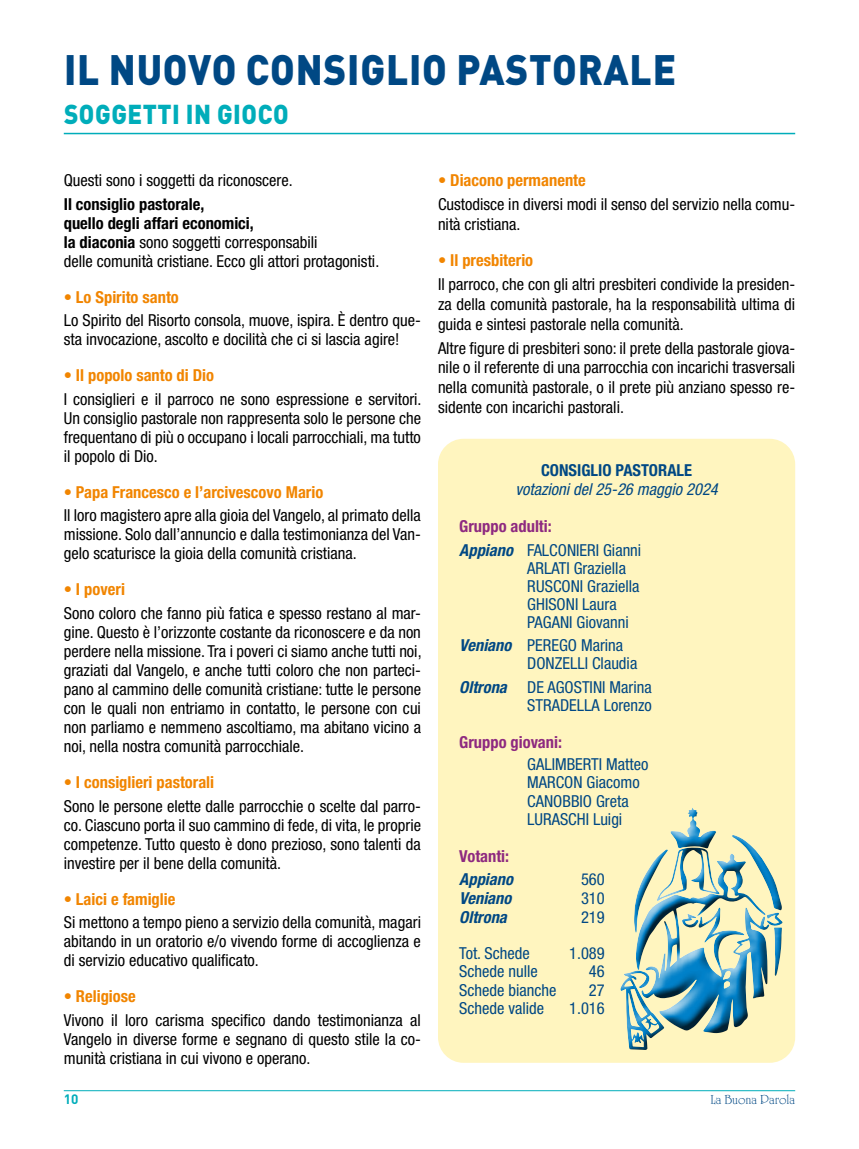
<style>
.page{position:relative;width:859px;height:1149px;background:#fff}
.page>*{position:absolute;margin:0;border:0;box-sizing:border-box;transform-origin:0 0}
.t1{font:900 42px "DIN Pro";letter-spacing:.02em;color:#004884;scale:.92 1}
.t2{font:900 27px "DIN Pro";letter-spacing:.02em;color:#00adba;scale:.9 1}
.t3{font:condensed 16.5px/19px "Helvetica Neue LT Std";color:#000;text-align:justify}
.t4{font:condensed 16.5px/18.1px "Helvetica Neue LT Std";color:#004884}
.t5{font:700 condensed 16.5px "Helvetica Neue LT Std";color:#f18500}
.t6{font:italic condensed 16.5px "Helvetica Neue LT Std";color:#004884}
.t7{font:700 condensed 16.5px "Helvetica Neue LT Std";color:#8e2980}
.t8{font:italic 700 condensed 16.5px "Helvetica Neue LT Std";color:#004884}
.t9{font:700 condensed 16.5px "Helvetica Neue LT Std";color:#004884}
.t10{font:13.5px "University Roman Std";color:#004884}
.t11{font:700 13.5px "DIN Pro";color:#00adba}
.s1{font-weight:700}
.s2{font-weight:700;color:#8e2980}
.s3{font-weight:700;font-style:italic}
</style>
<div class="page">
<hr style="left:64px;top:1089px;width:731px;height:1px;background:#00adba">
<div style="left:438px;top:438px;width:357px;height:624px;background:#fff5bf;border-radius:26px"></div>
<hr style="left:64px;top:133px;width:731px;height:1px;background:#00adba">
<div style="left:611px;top:803px;width:182px;height:254px;background:#000;opacity:.75"></div>
<h1 class="t1" style="left:64px;top:34px;width:667px">IL NUOVO CONSIGLIO PASTORALE</h1>
<h2 class="t2" style="left:64px;top:91px;width:251px">SOGGETTI IN GIOCO</h2>
<p class="t3" style="left:64px;top:171px;width:231px">Questi sono i soggetti da riconoscere.</p>
<p class="t3" style="left:64px;top:194px;width:317px;text-align:left"><span class="s1">Il consiglio pastorale,<br>quello degli affari economici,<br>la diaconia</span> sono soggetti corresponsabili<br>delle comunità cristiane. Ecco gli attori protagonisti.</p>
<p class="t5" style="left:64px;top:287px;width:117px">• Lo Spirito santo</p>
<p class="t3" style="left:64px;top:310px;width:359px">Lo Spirito del Risorto consola, muove, ispira. È dentro que&shy;sta invocazione, ascolto e docilità che ci si lascia agire!</p>
<p class="t5" style="left:64px;top:365px;width:152px">• Il popolo santo di Dio</p>
<p class="t3" style="left:64px;top:389px;width:359px">I consiglieri e il parroco ne sono espressione e servitori.<br>Un consiglio pastorale non rappresenta solo le persone che frequentano di più o occupano i locali parrocchiali, ma tutto il popolo di Dio.</p>
<p class="t5" style="left:64px;top:482px;width:261px">• Papa Francesco e l’arcivescovo Mario</p>
<p class="t3" style="left:64px;top:505px;width:359px">Il loro magistero apre alla gioia del Vangelo, al primato della missione. Solo dall’annuncio e dalla testimonianza del Van&shy;gelo scaturisce la gioia della comunità cristiana.</p>
<p class="t5" style="left:64px;top:579px;width:63px">• I poveri</p>
<p class="t3" style="left:64px;top:603px;width:359px">Sono coloro che fanno più fatica e spesso restano al mar&shy;gine. Questo è l’orizzonte costante da riconoscere e da non perdere nella missione. Tra i poveri ci siamo anche tutti noi, graziati dal Vangelo, e anche tutti coloro che non parteci&shy;pano al cammino delle comunità cristiane: tutte le persone con le quali non entriamo in contatto, le persone con cui non parliamo e nemmeno ascoltiamo, ma abitano vicino a noi, nella nostra comunità parrocchiale.</p>
<p class="t5" style="left:64px;top:772px;width:152px">• I consiglieri pastorali</p>
<p class="t3" style="left:64px;top:795px;width:359px">Sono le persone elette dalle parrocchie o scelte dal parro&shy;co. Ciascuno porta il suo cammino di fede, di vita, le proprie competenze. Tutto questo è dono prezioso, sono talenti da investire per il bene della comunità.</p>
<p class="t5" style="left:64px;top:888px;width:113px">• Laici e famiglie</p>
<p class="t3" style="left:64px;top:912px;width:359px">Si mettono a tempo pieno a servizio della comunità, magari abitando in un oratorio e/o vivendo forme di accoglienza e di servizio educativo qualificato.</p>
<p class="t5" style="left:64px;top:986px;width:74px">• Religiose</p>
<p class="t3" style="left:64px;top:1009px;width:359px">Vivono il loro carisma specifico dando testimonianza al Vangelo in diverse forme e segnano di questo stile la co&shy;munità cristiana in cui vivono e operano.</p>
<p class="t5" style="left:438px;top:170px;width:149px">• Diacono permanente</p>
<p class="t3" style="left:438px;top:194px;width:359px;line-height:19.6px">Custodisce in diversi modi il senso del servizio nella comu&shy;nità cristiana.</p>
<p class="t5" style="left:438px;top:250px;width:97px">• Il presbiterio</p>
<p class="t3" style="left:438px;top:274px;width:359px;line-height:19.6px">Il parroco, che con gli altri presbiteri condivide la presiden&shy;za della comunità pastorale, ha la responsabilità ultima di guida e sintesi pastorale nella comunità.</p>
<p class="t3" style="left:438px;top:338px;width:359px;line-height:19.6px">Altre figure di presbiteri sono: il prete della pastorale giova&shy;nile o il referente di una parrocchia con incarichi trasversali nella comunità pastorale, o il prete più anziano spesso re&shy;sidente con incarichi pastorali.</p>
<p class="t9" style="left:541px;top:460px;width:152px">CONSIGLIO PASTORALE</p>
<p class="t6" style="left:515px;top:479px;width:204px">votazioni del 25-26 maggio 2024</p>
<p class="t4" style="left:459px;top:514px;width:184px;line-height:23.2px"><span class="s2">Gruppo adulti:<br></span><span class="s3">Appiano</span> FALCONIERI Gianni</p>
<p class="t4" style="left:527px;top:558px;width:114px">ARLATI Graziella<br>RUSCONI Graziella<br>GHISONI Laura<br>PAGANI Giovanni</p>
<p class="t4" style="left:527px;top:636px;width:112px;text-indent:-68px"><span class="s3">Veniano</span> PEREGO Marina<br>DONZELLI Claudia</p>
<p class="t4" style="left:459px;top:677px;width:194px;text-align:right"><span class="s3">Oltrona</span> DE AGOSTINI Marina<br>STRADELLA Lorenzo</p>
<p class="t7" style="left:459px;top:731px;width:104px">Gruppo giovani:</p>
<p class="t4" style="left:527px;top:755px;width:123px">GALIMBERTI Matteo<br>MARCON Giacomo<br>CANOBBIO Greta<br>LURASCHI Luigi</p>
<p class="t7" style="left:459px;top:845px;width:51px">Votanti:</p>
<p class="t8" style="left:459px;top:868px;width:55px">Appiano</p>
<p class="t4" style="left:581px;top:869px;width:25px">560</p>
<p class="t8" style="left:459px;top:887px;width:54px">Veniano</p>
<p class="t4" style="left:581px;top:888px;width:25px">310</p>
<p class="t8" style="left:459px;top:906px;width:49px">Oltrona</p>
<p class="t4" style="left:581px;top:907px;width:25px">219</p>
<p class="t4" style="left:459px;top:944px;width:72px">Tot. Schede</p>
<p class="t4" style="left:569px;top:944px;width:37px">1.089</p>
<p class="t4" style="left:459px;top:962px;width:80px">Schede nulle</p>
<p class="t4" style="left:589px;top:962px;width:17px">46</p>
<p class="t4" style="left:459px;top:980px;width:99px">Schede bianche</p>
<p class="t4" style="left:589px;top:980px;width:17px">27</p>
<p class="t4" style="left:459px;top:998px;width:86px">Schede valide</p>
<p class="t4" style="left:569px;top:998px;width:37px">1.016</p>
<p class="t11" style="left:64px;top:1087px;width:16px">10</p>
<p class="t10" style="left:710px;top:1091px;width:86px">La Buona Parola</p>
</div>
